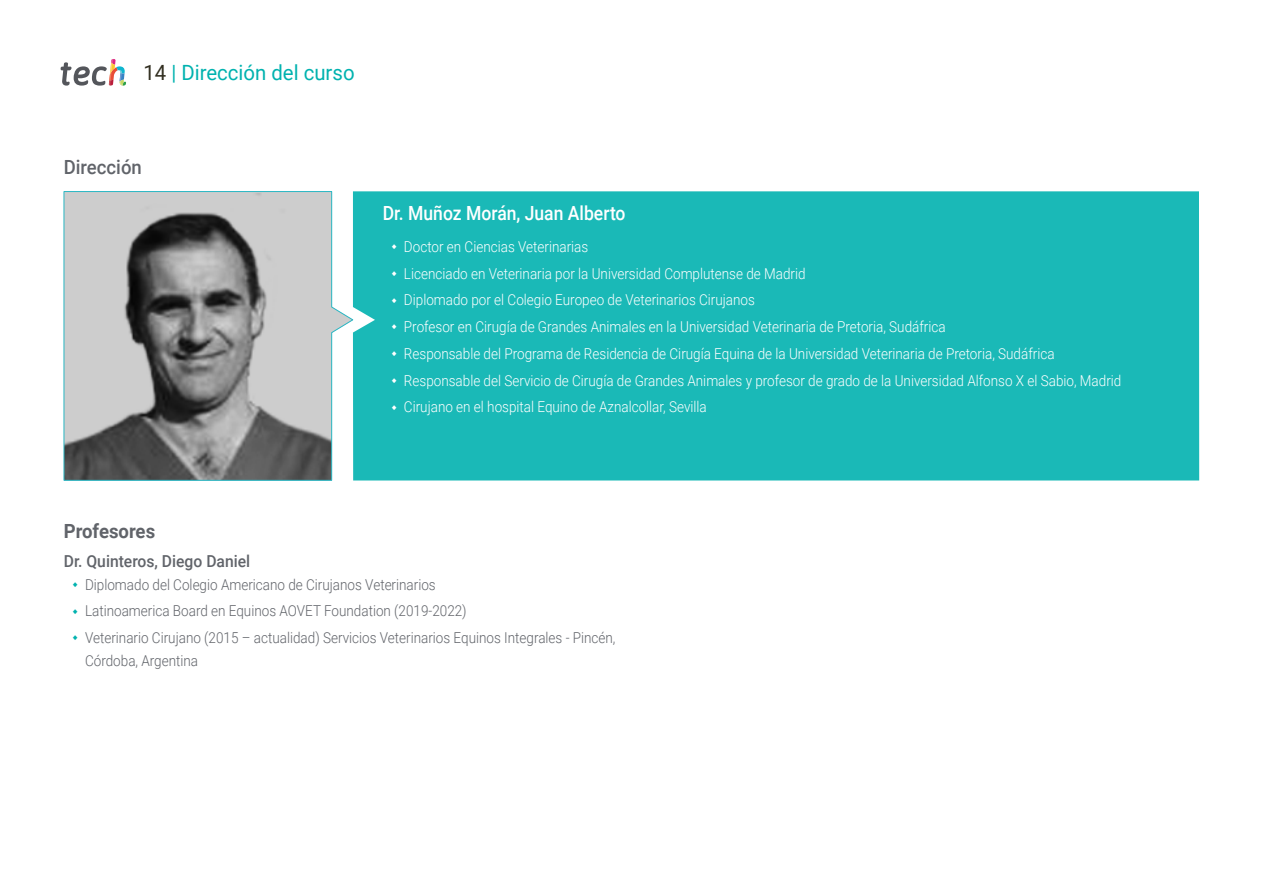
<style>
.page{position:relative;width:1263px;height:893px;background:#fff}
.page>*{position:absolute;margin:0;border:0;box-sizing:border-box;transform-origin:0 0}
.t1{font:21px "Roboto";color:#00b2af}
.t2{font:500 19.5px "Roboto";color:#fff;scale:.9 1}
.t3{font:700 19.5px "Roboto";color:#61646a;scale:.95 1}
.t4{font:500 19.5px "Roboto";color:#61646a;scale:.95 1}
.t5{font:500 16.5px "Roboto";color:#61646a;scale:.95 1}
.t6{font:300 15px/26.7px "Roboto";color:#fff;scale:.9 1}
.t7{font:300 15px/26.7px "Roboto";color:#61646a;scale:.9 1}
.s1{color:#312e20}
</style>
<div class="page">
<svg style="left:61px;top:59px;width:65px;height:27px"></svg>
<div style="left:353px;top:191px;width:846px;height:289px;background:#1ab9b7"></div>
<svg style="left:64px;top:191px;width:289px;height:290px;background:#9fa0a1"></svg>
<svg style="left:392px;top:244px;width:5px;height:5px"></svg>
<svg style="left:392px;top:271px;width:5px;height:5px"></svg>
<svg style="left:392px;top:298px;width:5px;height:5px"></svg>
<svg style="left:392px;top:324px;width:5px;height:5px"></svg>
<svg style="left:392px;top:351px;width:5px;height:5px"></svg>
<svg style="left:392px;top:378px;width:5px;height:5px"></svg>
<svg style="left:392px;top:405px;width:5px;height:5px"></svg>
<h1 class="t1" style="left:144px;top:57px;width:213px"><span class="s1">14</span> | Dirección del curso</h1>
<h2 class="t4" style="left:64px;top:154px;width:84px">Dirección</h2>
<h2 class="t3" style="left:64px;top:517px;width:98px">Profesores</h2>
<h2 class="t2" style="left:383px;top:199px;width:271px">Dr. Muñoz Morán, Juan Alberto</h2>
<p class="t6" style="left:404px;top:232px;width:799px">Doctor en Ciencias Veterinarias<br>Licenciado en Veterinaria por la Universidad Complutense de Madrid<br>Diplomado por el Colegio Europeo de Veterinarios Cirujanos<br>Profesor en Cirugía de Grandes Animales en la Universidad Veterinaria de Pretoria, Sudáfrica<br>Responsable del Programa de Residencia de Cirugía Equina de la Universidad Veterinaria de Pretoria, Sudáfrica Responsable del Servicio de Cirugía de Grandes Animales y profesor de grado de la Universidad Alfonso X el Sabio, Madrid Cirujano en el hospital Equino de Aznalcollar, Sevilla</p>
<p class="t5" style="left:64px;top:550px;width:198px">Dr. Quinteros, Diego Daniel</p>
<p class="t7" style="left:85px;top:570px;width:591px">Diplomado del Colegio Americano de Cirujanos Veterinarios<br>Latinoamerica Board en Equinos AOVET Foundation (2019-2022)<br>Veterinario Cirujano (2015 – actualidad) Servicios Veterinarios Equinos Integrales - Pincén,</p>
<p class="t7" style="left:85px;top:646px;width:127px">Córdoba, Argentina</p>
</div>
